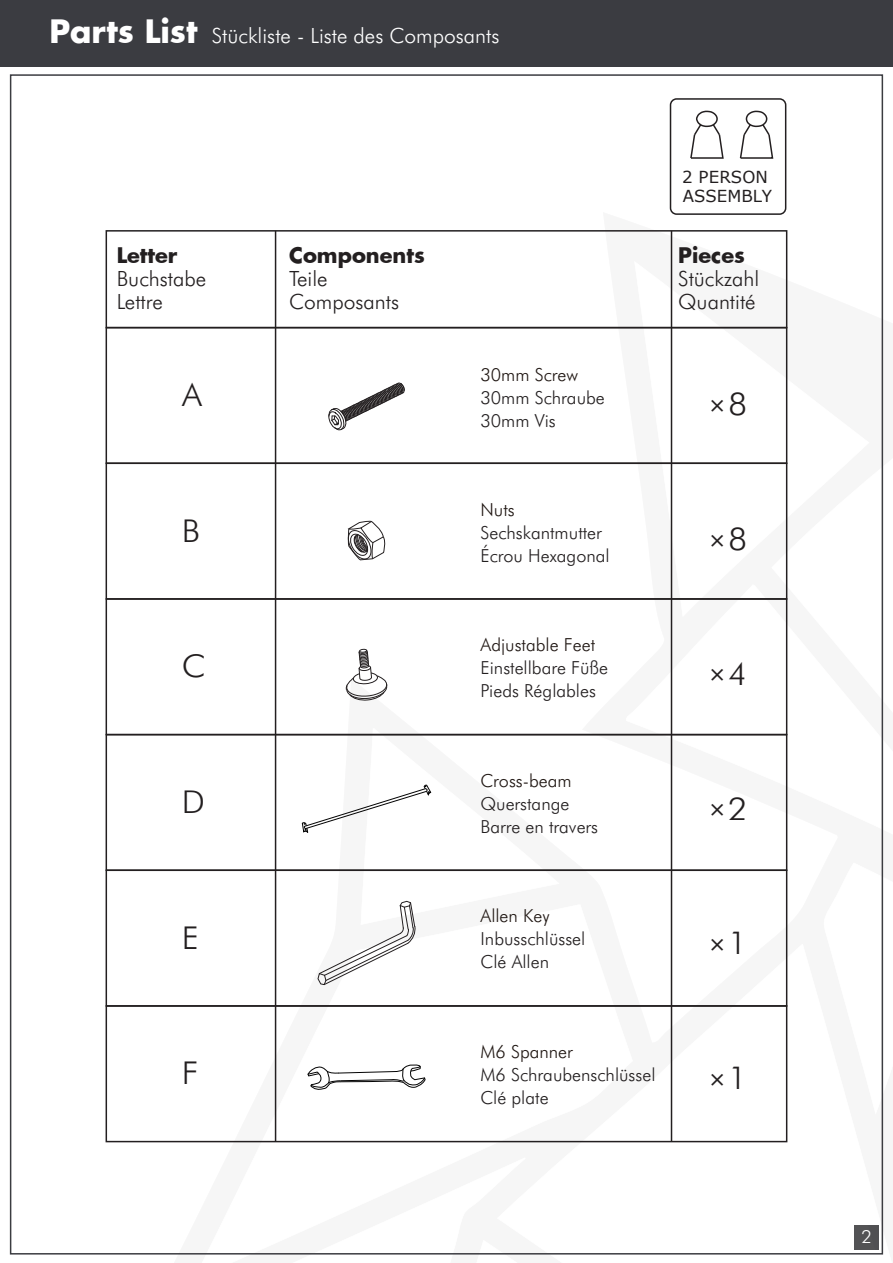
<style>
.page{position:relative;width:893px;height:1263px;background:#fff}
.page>*{position:absolute;margin:0;border:0;box-sizing:border-box;transform-origin:0 0}
.t1{font:300 31.5px "Futura BT";color:#231f20;scale:1.06 1}
.t2{font:300 21px/22.8px "Futura BT";color:#231f20}
.t3{font:300 21px "Futura BT";color:#fff}
.t4{font:700 21px "Futura";color:#231f20}
.t5{font:500 21px "Futura BT";color:#231f20}
.t6{font:300 18px/22.8px "Futura BT";color:#231f20}
.t7{font:300 18px "Futura BT";color:#211814}
.t8{font:300 18px "Futura BT";color:#fff}
.t9{font:16.5px/18.3px "Verdana";color:#231f20}
.s1{font-family:"Futura";font-weight:700;font-size:31.5px}
.s2{font-weight:300;font-size:31.5px}
</style>
<div class="page">
<svg style="left:670px;top:261px;width:118px;height:323px"></svg>
<svg style="left:771px;top:377px;width:113px;height:207px"></svg>
<svg style="left:670px;top:584px;width:214px;height:304px"></svg>
<svg style="left:824px;top:863px;width:60px;height:81px"></svg>
<svg style="left:194px;top:904px;width:303px;height:239px"></svg>
<svg style="left:497px;top:944px;width:387px;height:213px"></svg>
<svg style="left:184px;top:1157px;width:700px;height:98px"></svg>
<hr style="left:275px;top:231px;width:1px;height:910px;background:#231f20">
<hr style="left:671px;top:231px;width:1px;height:910px;background:#231f20">
<div style="left:106px;top:230px;width:681px;height:98px;border:2px solid #231f20"></div>
<div style="left:106px;top:327px;width:681px;height:137px;border:2px solid #231f20"></div>
<div style="left:106px;top:462px;width:681px;height:138px;border:2px solid #231f20"></div>
<div style="left:106px;top:598px;width:681px;height:137px;border:2px solid #231f20"></div>
<div style="left:106px;top:734px;width:681px;height:137px;border:2px solid #231f20"></div>
<div style="left:106px;top:869px;width:681px;height:138px;border:2px solid #231f20"></div>
<div style="left:106px;top:1005px;width:681px;height:137px;border:2px solid #231f20"></div>
<div style="left:0;top:0;width:893px;height:67px;background:#3b3c41"></div>
<svg style="left:347px;top:520px;width:39px;height:41px"></svg>
<svg style="left:328px;top:383px;width:77px;height:47px"></svg>
<svg style="left:345px;top:649px;width:42px;height:52px"></svg>
<img style="left:855px;top:1225px;width:24px;height:24px">
<svg style="left:302px;top:732px;width:257px;height:253px"></svg>
<svg style="left:307px;top:1061px;width:119px;height:29px"></svg>
<div style="left:670px;top:98px;width:116px;height:117px;border:2px solid #231f20;border-radius:6px"></div>
<svg style="left:690px;top:110px;width:34px;height:49px"></svg>
<svg style="left:739px;top:110px;width:35px;height:49px"></svg>
<p class="t3" style="left:49px;top:23px;width:452px"><span class="s1">Parts List</span> Stückliste - Liste des Composants</p>
<p class="t4" style="left:117px;top:241px;width:62px">Letter</p>
<p class="t2" style="left:117px;top:267px;width:91px">Buchstabe<br>Lettre</p>
<h1 class="t1" style="left:182px;top:376px;width:20px">A</h1>
<h1 class="t1" style="left:182px;top:511px;width:19px">B</h1>
<h1 class="t1" style="left:182px;top:647px;width:24px">C</h1>
<h1 class="t1" style="left:182px;top:783px;width:23px">D</h1>
<h1 class="t1" style="left:182px;top:918px;width:18px">E</h1>
<h1 class="t1" style="left:182px;top:1054px;width:17px">F</h1>
<p class="t4" style="left:289px;top:241px;width:137px">Components</p>
<p class="t2" style="left:289px;top:267px;width:111px">Teile<br>Composants</p>
<p class="t7" style="left:480px;top:364px;width:99px">30mm Screw</p>
<p class="t6" style="left:480px;top:386px;width:126px">30mm Schraube<br>30mm Vis</p>
<p class="t7" style="left:480px;top:499px;width:36px">Nuts</p>
<p class="t6" style="left:480px;top:521px;width:131px">Sechskantmutter<br>Écrou Hexagonal</p>
<p class="t7" style="left:481px;top:634px;width:116px">Adjustable Feet</p>
<p class="t6" style="left:481px;top:656px;width:129px">Einstellbare Füße<br>Pieds Réglables</p>
<p class="t7" style="left:480px;top:769px;width:93px">Cross-beam</p>
<p class="t6" style="left:480px;top:792px;width:119px">Querstange<br>Barre en travers</p>
<p class="t7" style="left:481px;top:905px;width:71px">Allen Key</p>
<p class="t6" style="left:481px;top:927px;width:106px">Inbusschlüssel<br>Clé Allen</p>
<p class="t9" style="left:682px;top:168px;width:92px">2 PERSON<br>ASSEMBLY</p>
<p class="t4" style="left:678px;top:241px;width:68px">Pieces</p>
<p class="t2" style="left:678px;top:267px;width:83px">Stückzahl<br>Quantité</p>
<p class="t5" style="left:708px;top:391px;width:40px">×<span class="s2">8</span></p>
<p class="t5" style="left:708px;top:526px;width:40px">×<span class="s2">8</span></p>
<p class="t5" style="left:708px;top:661px;width:40px">×<span class="s2">4</span></p>
<p class="t5" style="left:708px;top:796px;width:40px">×<span class="s2">2</span></p>
<p class="t5" style="left:708px;top:931px;width:40px">×<span class="s2">1</span></p>
<p class="t7" style="left:480px;top:1040px;width:94px">M6 Spanner</p>
<p class="t6" style="left:480px;top:1063px;width:177px">M6 Schraubenschlüssel<br>Clé plate</p>
<p class="t5" style="left:708px;top:1066px;width:40px">×<span class="s2">1</span></p>
<p class="t8" style="left:861px;top:1226px;width:12px">2</p>
</div>
